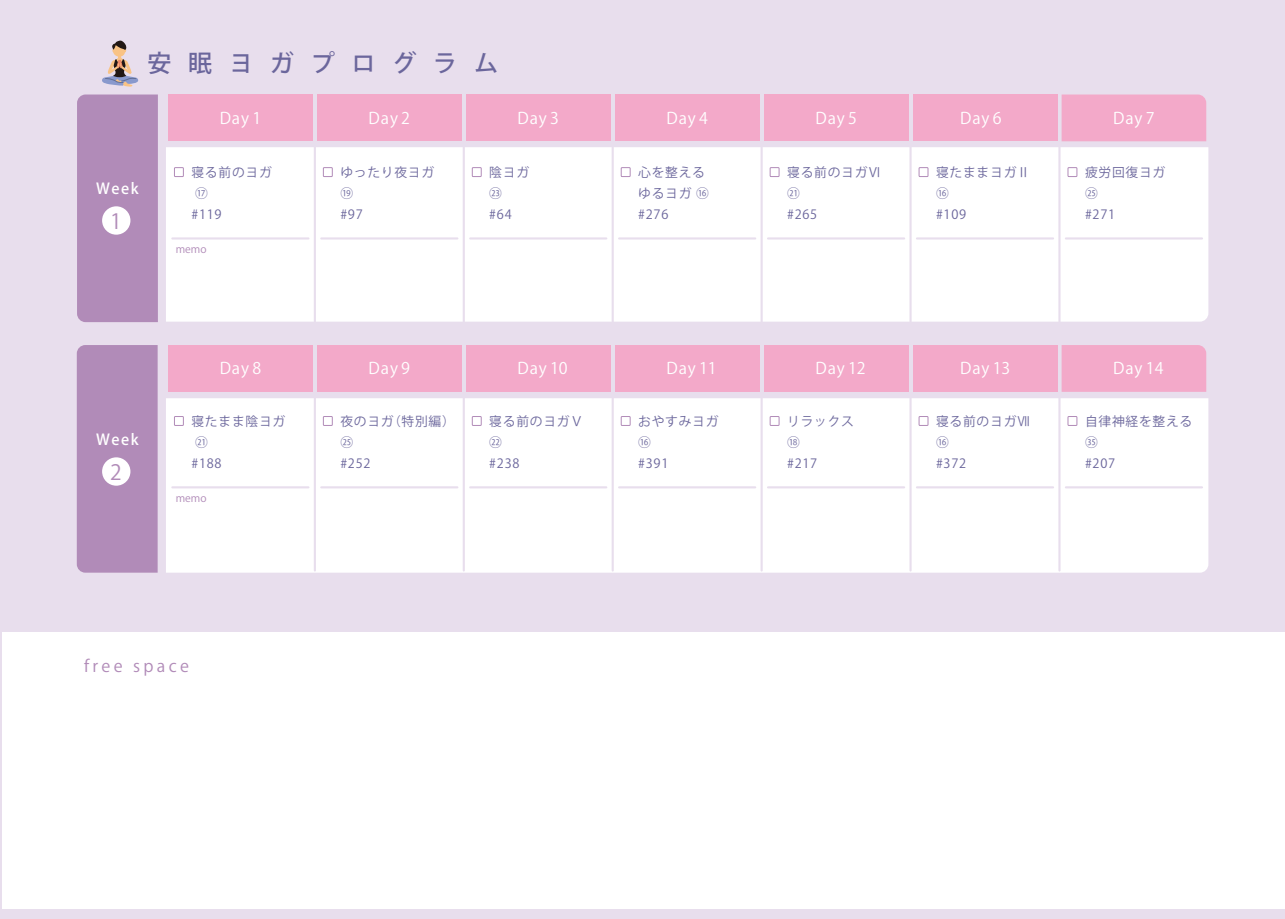
<style>
.page{position:relative;width:1285px;height:919px;background:#fff}
.page>*{position:absolute;margin:0;border:0;box-sizing:border-box;transform-origin:0 0}
.t1{font:500 24px "Koz Go Pr 6 N";letter-spacing:.7em;color:#6b669c}
.t2{font:21px "Koz Go Pr 6 N";color:#b18bb8}
.t3{font:16.5px "Koz Go Pr 6 N";letter-spacing:.2em;color:#b18bb8}
.t4{font:15.9px "Koz Go Pr 6 N";letter-spacing:.055em;color:#fff}
.t5{font:500 15px "Koz Go Pr 6 N";letter-spacing:.1em;color:#fff}
.t6{font:12.75px/21px "Koz Go Pr 6 N";letter-spacing:.06em;color:#6b669c}
.t7{font:10.5px "Koz Go Pr 6 N";color:#b18bb8}
</style>
<div class="page">
<div style="left:0;top:0;width:1284px;height:918px;background:#e8deed"></div>
<div style="left:166px;top:147px;width:1042px;height:174px;background:#fff"></div>
<hr style="left:172px;top:237px;width:136px;height:2px;background:#e8deed">
<hr style="left:321px;top:237px;width:136px;height:2px;background:#e8deed">
<hr style="left:470px;top:237px;width:136px;height:2px;background:#e8deed">
<hr style="left:619px;top:237px;width:136px;height:2px;background:#e8deed">
<hr style="left:767px;top:237px;width:137px;height:2px;background:#e8deed">
<hr style="left:916px;top:237px;width:136px;height:2px;background:#e8deed">
<hr style="left:1065px;top:237px;width:136px;height:2px;background:#e8deed">
<hr style="left:314px;top:147px;width:2px;height:174px;background:#e8deed">
<hr style="left:462px;top:147px;width:3px;height:174px;background:#e8deed">
<hr style="left:611px;top:147px;width:2px;height:174px;background:#e8deed">
<hr style="left:760px;top:147px;width:2px;height:174px;background:#e8deed">
<hr style="left:909px;top:147px;width:2px;height:174px;background:#e8deed">
<hr style="left:1058px;top:147px;width:2px;height:174px;background:#e8deed">
<div style="left:166px;top:398px;width:1042px;height:174px;background:#fff"></div>
<hr style="left:172px;top:486px;width:136px;height:2px;background:#e8deed">
<hr style="left:321px;top:486px;width:136px;height:2px;background:#e8deed">
<hr style="left:470px;top:486px;width:136px;height:2px;background:#e8deed">
<hr style="left:619px;top:486px;width:136px;height:2px;background:#e8deed">
<hr style="left:767px;top:486px;width:137px;height:2px;background:#e8deed">
<hr style="left:916px;top:486px;width:136px;height:2px;background:#e8deed">
<hr style="left:1065px;top:486px;width:136px;height:2px;background:#e8deed">
<hr style="left:314px;top:396px;width:2px;height:174px;background:#e8deed">
<hr style="left:462px;top:396px;width:3px;height:174px;background:#e8deed">
<hr style="left:611px;top:396px;width:2px;height:174px;background:#e8deed">
<hr style="left:760px;top:396px;width:2px;height:174px;background:#e8deed">
<hr style="left:909px;top:396px;width:2px;height:174px;background:#e8deed">
<hr style="left:1058px;top:396px;width:2px;height:174px;background:#e8deed">
<div style="left:77px;top:94px;width:81px;height:228px;background:#b18bb8"></div>
<div style="left:77px;top:345px;width:81px;height:227px;background:#b18bb8"></div>
<div style="left:102px;top:206px;width:28px;height:29px;background:#fff;border-radius:50%"></div>
<div style="left:102px;top:457px;width:28px;height:28px;background:#fff;border-radius:50%"></div>
<div style="left:2px;top:632px;width:1282px;height:276px;background:#fff"></div>
<div style="left:174px;top:167px;width:10px;height:10px;border:1px solid #b18bb8"></div>
<div style="left:323px;top:167px;width:10px;height:10px;border:1px solid #b18bb8"></div>
<div style="left:472px;top:167px;width:9px;height:10px;border:1px solid #b18bb8"></div>
<div style="left:620px;top:167px;width:10px;height:10px;border:1px solid #b18bb8"></div>
<div style="left:769px;top:167px;width:10px;height:10px;border:1px solid #b18bb8"></div>
<div style="left:918px;top:167px;width:10px;height:10px;border:1px solid #b18bb8"></div>
<div style="left:1067px;top:167px;width:10px;height:10px;border:1px solid #b18bb8"></div>
<div style="left:174px;top:416px;width:10px;height:10px;border:1px solid #b18bb8"></div>
<div style="left:323px;top:416px;width:10px;height:10px;border:1px solid #b18bb8"></div>
<div style="left:472px;top:416px;width:9px;height:10px;border:1px solid #b18bb8"></div>
<div style="left:620px;top:416px;width:10px;height:10px;border:1px solid #b18bb8"></div>
<div style="left:769px;top:416px;width:10px;height:10px;border:1px solid #b18bb8"></div>
<div style="left:918px;top:416px;width:10px;height:10px;border:1px solid #b18bb8"></div>
<div style="left:1067px;top:416px;width:10px;height:10px;border:1px solid #b18bb8"></div>
<div style="left:168px;top:94px;width:145px;height:47px;background:#f3a9c9"></div>
<div style="left:317px;top:94px;width:144px;height:47px;background:#f3a9c9"></div>
<div style="left:466px;top:94px;width:144px;height:47px;background:#f3a9c9"></div>
<div style="left:614px;top:94px;width:145px;height:47px;background:#f3a9c9"></div>
<div style="left:763px;top:94px;width:145px;height:47px;background:#f3a9c9"></div>
<div style="left:912px;top:94px;width:145px;height:47px;background:#f3a9c9"></div>
<div style="left:1061px;top:94px;width:144px;height:47px;background:#f3a9c9"></div>
<div style="left:168px;top:345px;width:145px;height:47px;background:#f3a9c9"></div>
<div style="left:317px;top:345px;width:144px;height:47px;background:#f3a9c9"></div>
<div style="left:466px;top:345px;width:144px;height:47px;background:#f3a9c9"></div>
<div style="left:614px;top:345px;width:145px;height:47px;background:#f3a9c9"></div>
<div style="left:763px;top:345px;width:145px;height:47px;background:#f3a9c9"></div>
<div style="left:912px;top:345px;width:145px;height:47px;background:#f3a9c9"></div>
<div style="left:1061px;top:345px;width:144px;height:47px;background:#f3a9c9"></div>
<svg style="left:102px;top:40px;width:36px;height:47px"></svg>
<svg style="left:1085px;top:435px;width:12px;height:12px"></svg>
<h1 class="t1" style="left:147px;top:49px;width:352px">安眠ヨガプログラム</h1>
<p class="t4" style="left:220px;top:109px;width:43px">Day 1</p>
<p class="t4" style="left:368px;top:109px;width:43px">Day 2</p>
<p class="t4" style="left:517px;top:109px;width:43px">Day 3</p>
<p class="t4" style="left:666px;top:109px;width:43px">Day 4</p>
<p class="t4" style="left:815px;top:109px;width:43px">Day 5</p>
<p class="t4" style="left:959px;top:109px;width:43px">Day 6</p>
<p class="t4" style="left:1112px;top:109px;width:43px">Day 7</p>
<p class="t5" style="left:96px;top:179px;width:44px">Week</p>
<h2 class="t2" style="left:110px;top:209px;width:13px">1</h2>
<p class="t6" style="left:191px;top:162px;width:82px">寝る前のヨガ⑰<br>#119</p>
<p class="t6" style="left:340px;top:162px;width:95px">ゆったり夜ヨガ⑲<br>#97</p>
<p class="t6" style="left:489px;top:162px;width:41px">陰ヨガ㉓<br>#64</p>
<p class="t6" style="left:638px;top:162px;width:72px">心を整えるゆるヨガ ⑯ #276</p>
<p class="t6" style="left:787px;top:162px;width:95px">寝る前のヨガⅥ㉑<br>#265</p>
<p class="t6" style="left:935px;top:162px;width:95px">寝たままヨガⅡ ⑯<br>#109</p>
<p class="t6" style="left:1084px;top:162px;width:82px">疲労回復ヨガ㉕<br>#271</p>
<p class="t7" style="left:176px;top:243px;width:32px">memo</p>
<p class="t5" style="left:96px;top:430px;width:44px">Week</p>
<h2 class="t2" style="left:110px;top:460px;width:13px">2</h2>
<p class="t4" style="left:220px;top:359px;width:43px">Day 8</p>
<p class="t4" style="left:368px;top:359px;width:43px">Day 9</p>
<p class="t4" style="left:517px;top:359px;width:52px">Day 10</p>
<p class="t4" style="left:666px;top:359px;width:52px">Day 11</p>
<p class="t4" style="left:815px;top:359px;width:52px">Day 12</p>
<p class="t4" style="left:959px;top:359px;width:52px">Day 13</p>
<p class="t4" style="left:1112px;top:359px;width:52px">Day 14</p>
<p class="t6" style="left:191px;top:410px;width:95px">寝たまま陰ヨガ㉑<br>#188</p>
<p class="t6" style="left:340px;top:410px;width:116px">夜のヨガ（特別編）㉕<br>#252</p>
<p class="t6" style="left:489px;top:410px;width:95px">寝る前のヨガⅤ㉒<br>#238</p>
<p class="t6" style="left:638px;top:410px;width:82px">おやすみヨガ⑯<br>#391</p>
<p class="t6" style="left:787px;top:410px;width:68px">リラックス⑱<br>#217</p>
<p class="t6" style="left:935px;top:410px;width:95px">寝る前のヨガⅦ ⑯<br>#372</p>
<p class="t6" style="left:1084px;top:410px;width:109px">自律神経を整える</p>
<p class="t6" style="left:1084px;top:452px;width:32px">#207</p>
<p class="t7" style="left:176px;top:492px;width:32px">memo</p>
<p class="t3" style="left:84px;top:657px;width:106px">free space</p>
</div>
